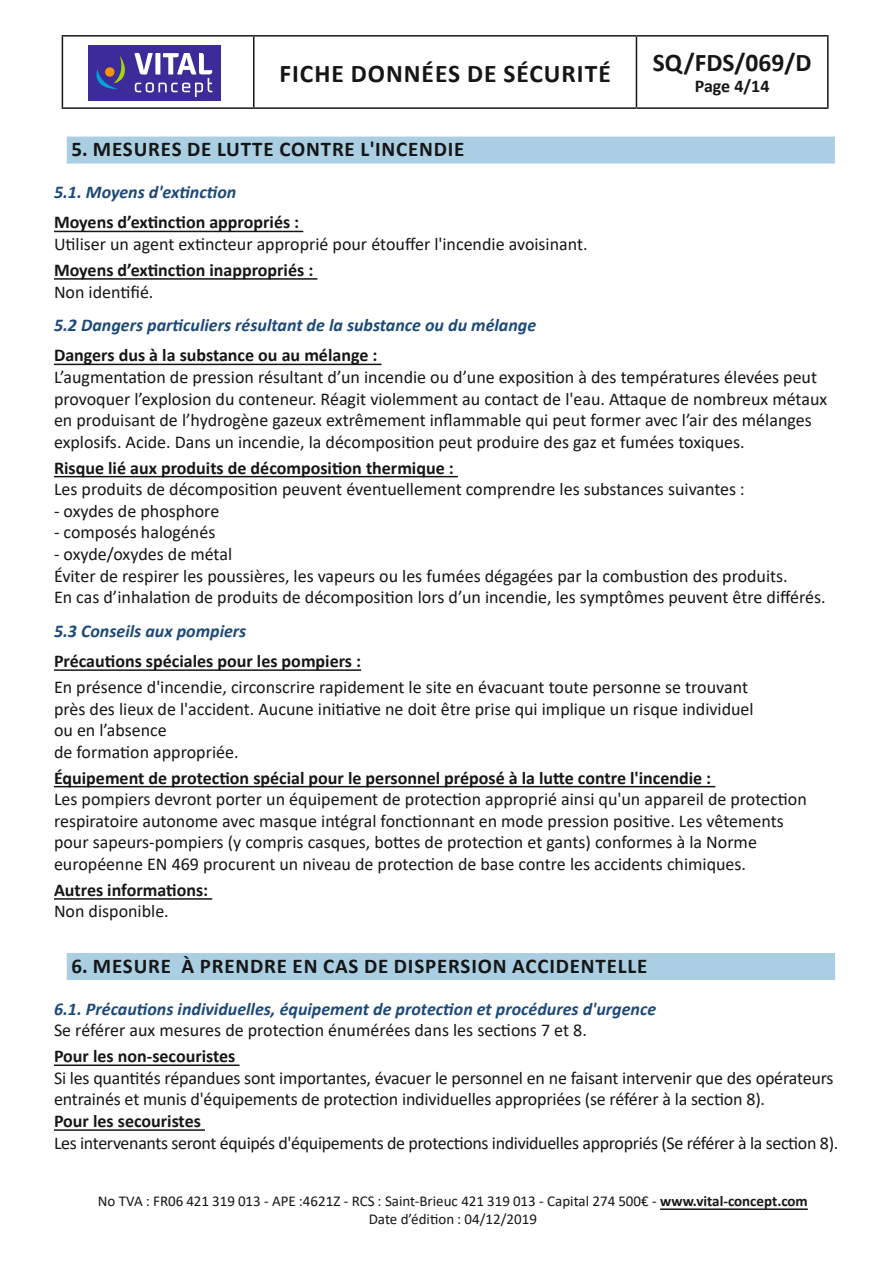
<style>
.page{position:relative;width:893px;height:1263px;background:#fff}
.page>*{position:absolute;margin:0;border:0;box-sizing:border-box;transform-origin:0 0}
.t1{font:700 25.5px "Calibri";letter-spacing:.04em;color:#151616}
.t2{font:700 21px "Calibri";letter-spacing:.04em;color:#151616}
.t3{font:18px/21.6px "Calibri";color:#151616}
.t4{font:700 18px "Calibri";color:#151616}
.t5{font:italic 700 18px "Calibri";color:#1c4979}
.t6{font:18px "Calibri";letter-spacing:-.02em;color:#151616}
.t7{font:15px/18px "Calibri";color:#151616;text-align:center}
.s1{font-weight:700}
</style>
<div class="page">
<hr style="left:62px;top:35px;width:192px;height:2px;background:#151616">
<hr style="left:62px;top:37px;width:1px;height:70px;background:#151616">
<hr style="left:254px;top:35px;width:382px;height:2px;background:#151616">
<hr style="left:253px;top:37px;width:1px;height:70px;background:#151616">
<hr style="left:636px;top:35px;width:193px;height:2px;background:#151616">
<hr style="left:636px;top:37px;width:1px;height:70px;background:#151616">
<hr style="left:827px;top:37px;width:2px;height:70px;background:#151616">
<hr style="left:62px;top:107px;width:192px;height:2px;background:#151616">
<hr style="left:254px;top:107px;width:382px;height:2px;background:#151616">
<hr style="left:636px;top:107px;width:193px;height:2px;background:#151616">
<div style="left:89px;top:45px;width:132px;height:55px;background:#3c2b99"></div>
<svg style="left:134px;top:53px;width:78px;height:44px"></svg>
<svg style="left:96px;top:56px;width:29px;height:33px"></svg>
<div style="left:105px;top:67px;width:10px;height:10px;background:#f59403;border-radius:50%"></div>
<hr style="left:660px;top:1208px;width:148px;height:2px;background:#151616">
<div style="left:67px;top:137px;width:768px;height:27px;background:#aacfe2"></div>
<hr style="left:54px;top:231px;width:249px;height:1px;background:#151616">
<hr style="left:54px;top:278px;width:263px;height:2px;background:#151616">
<hr style="left:54px;top:364px;width:327px;height:1px;background:#151616">
<hr style="left:54px;top:476px;width:404px;height:1px;background:#151616">
<hr style="left:54px;top:669px;width:307px;height:2px;background:#151616">
<hr style="left:54px;top:786px;width:661px;height:1px;background:#151616">
<hr style="left:54px;top:898px;width:158px;height:2px;background:#151616">
<div style="left:67px;top:953px;width:768px;height:27px;background:#aacfe2"></div>
<hr style="left:54px;top:1064px;width:185px;height:2px;background:#151616">
<hr style="left:54px;top:1129px;width:151px;height:2px;background:#151616">
<h1 class="t1" style="left:279px;top:55px;width:333px">FICHE DONNÉES DE SÉCURITÉ</h1>
<h1 class="t1" style="left:653px;top:44px;width:160px">SQ/FDS/069/D</h1>
<p class="t4" style="left:695px;top:74px;width:76px">Page 4/14</p>
<p class="t2" style="left:72px;top:134px;width:394px">5. MESURES DE LUTTE CONTRE L'INCENDIE</p>
<p class="t5" style="left:54px;top:180px;width:184px">5.1. Moyens d'extinction</p>
<p class="t4" style="left:54px;top:210px;width:247px">Moyens d’extinction appropriés :</p>
<p class="t3" style="left:54px;top:233px;width:535px">Utiliser un agent extincteur approprié pour étouffer l'incendie avoisinant.</p>
<p class="t4" style="left:54px;top:257px;width:261px">Moyens d’extinction inappropriés :</p>
<p class="t3" style="left:54px;top:280px;width:101px">Non identifié.</p>
<p class="t5" style="left:54px;top:313px;width:484px">5.2 Dangers particuliers résultant de la substance ou du mélange</p>
<p class="t4" style="left:54px;top:343px;width:325px">Dangers dus à la substance ou au mélange :</p>
<p class="t3" style="left:54px;top:366px;width:775px">L’augmentation de pression résultant d’un incendie ou d’une exposition à des températures élevées peut provoquer l’explosion du conteneur. Réagit violemment au contact de l'eau. Attaque de nombreux métaux en produisant de l’hydrogène gazeux extrêmement inflammable qui peut former avec l’air des mélanges explosifs. Acide. Dans un incendie, la décomposition peut produire des gaz et fumées toxiques.</p>
<p class="t4" style="left:54px;top:455px;width:401px">Risque lié aux produits de décomposition thermique :</p>
<p class="t3" style="left:54px;top:478px;width:692px">Les produits de décomposition peuvent éventuellement comprendre les substances suivantes :</p>
<p class="t3" style="left:54px;top:500px;width:167px">- oxydes de phosphore</p>
<p class="t3" style="left:54px;top:521px;width:163px">- composés halogénés</p>
<p class="t3" style="left:54px;top:543px;width:773px">- oxyde/oxydes de métal<br>Éviter de respirer les poussières, les vapeurs ou les fumées dégagées par la combustion des produits.<br>En cas d’inhalation de produits de décomposition lors d’un incendie, les symptômes peuvent être différés.</p>
<p class="t5" style="left:54px;top:618px;width:194px">5.3 Conseils aux pompiers</p>
<p class="t4" style="left:54px;top:648px;width:309px">Précautions spéciales pour les pompiers :</p>
<p class="t3" style="left:54px;top:676px;width:701px">En présence d'incendie, circonscrire rapidement le site en évacuant toute personne se trouvant près des lieux de l'accident. Aucune initiative ne doit être prise qui implique un risque individuel ou en l’absence<br>de formation appropriée.</p>
<p class="t4" style="left:54px;top:765px;width:659px">Équipement de protection spécial pour le personnel préposé à la lutte contre l'incendie :</p>
<p class="t3" style="left:54px;top:788px;width:754px">Les pompiers devront porter un équipement de protection approprié ainsi qu'un appareil de protection respiratoire autonome avec masque intégral fonctionnant en mode pression positive. Les vêtements pour sapeurs-pompiers (y compris casques, bottes de protection et gants) conformes à la Norme européenne EN 469 procurent un niveau de protection de base contre les accidents chimiques.</p>
<p class="t4" style="left:54px;top:877px;width:156px">Autres informations:</p>
<p class="t3" style="left:54px;top:900px;width:116px">Non disponible.</p>
<p class="t2" style="left:72px;top:951px;width:577px">6. MESURE À PRENDRE EN CAS DE DISPERSION ACCIDENTELLE</p>
<p class="t5" style="left:54px;top:996px;width:604px">6.1. Précautions individuelles, équipement de protection et procédures d'urgence</p>
<p class="t3" style="left:54px;top:1019px;width:534px">Se référer aux mesures de protection énumérées dans les sections 7 et 8.</p>
<p class="t4" style="left:54px;top:1043px;width:183px">Pour les non-secouristes</p>
<p class="t3" style="left:54px;top:1067px;width:781px">Si les quantités répandues sont importantes, évacuer le personnel en ne faisant intervenir que des opérateurs entrainés et munis d'équipements de protection individuelles appropriées (se référer à la section 8).</p>
<p class="t4" style="left:54px;top:1108px;width:148px">Pour les secouristes</p>
<p class="t6" style="left:54px;top:1130px;width:786px">Les intervenants seront équipés d'équipements de protections individuelles appropriés (Se référer à la section 8).</p>
<p class="t7" style="left:98px;top:1192px;width:711px">No TVA : FR06 421 319 013 - APE :4621Z - RCS : Saint-Brieuc 421 319 013 - Capital 274 500€ - <span class="s1">www.vital-concept.com<br></span>Date d’édition : 04/12/2019</p>
</div>
